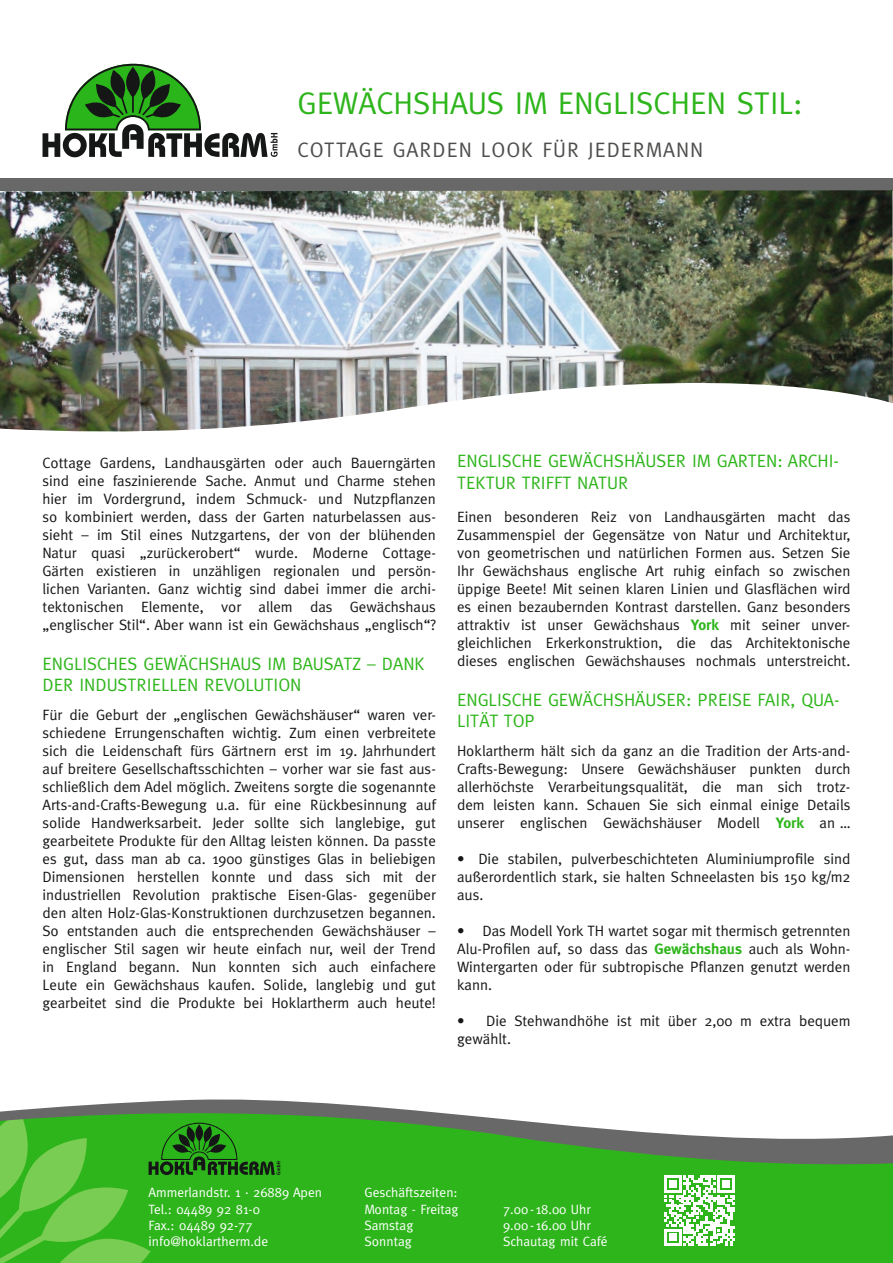
<style>
.page{position:relative;width:893px;height:1263px;background:#fff}
.page>*{position:absolute;margin:0;border:0;box-sizing:border-box;transform-origin:0 0}
.t1{font:31.5px "Meta Plus";color:#2eb51b}
.t2{font:21px "Meta Plus";letter-spacing:.05em;color:#4e4e4d}
.t3{font:18px/21.6px "Meta Plus";color:#2eb51b}
.t4{font:15px/18px "Meta Plus";color:#151616;text-align:justify}
.t5{font:13.5px/16.2px "Meta Plus";color:#fff}
.s1{font-weight:700;color:#2eb51b}
</style>
<div class="page">
<div style="left:0;top:179px;width:893px;height:12px;background:#686868"></div>
<div style="left:280px;top:1167px;width:613px;height:96px;background:#2eb51b"></div>
<svg style="left:0;top:1099px;width:893px;height:68px"></svg>
<svg style="left:664px;top:1175px;width:71px;height:71px"></svg>
<img style="left:0;top:190px;width:893px;height:242px">
<svg style="left:43px;top:64px;width:235px;height:93px"></svg>
<svg style="left:0;top:1115px;width:280px;height:148px;background:#3fb228"></svg>
<h1 class="t1" style="left:298px;top:85px;width:506px">GEWÄCHSHAUS IM ENGLISCHEN STIL:</h1>
<h2 class="t2" style="left:298px;top:138px;width:407px">COTTAGE GARDEN LOOK FÜR JEDERMANN</h2>
<p class="t4" style="left:43px;top:454px;width:395px">Cottage Gardens, Landhausgärten oder auch Bauerngärten sind eine faszinierende Sache. Anmut und Charme stehen hier im Vordergrund, indem Schmuck- und Nutzpflanzen so kombiniert werden, dass der Garten naturbelassen aus&shy;sieht – im Stil eines Nutzgartens, der von der blühenden Natur quasi „zurückerobert“ wurde. Moderne Cottage-Gärten existieren in unzähligen regionalen und persön&shy;lichen Varianten. Ganz wichtig sind dabei immer die archi&shy;tektonischen Elemente, vor allem das Gewächshaus „englischer Stil“. Aber wann ist ein Gewächshaus „englisch“?</p>
<p class="t3" style="left:43px;top:652px;width:384px">ENGLISCHES GEWÄCHSHAUS IM BAUSATZ – DANK<br>DER INDUSTRIELLEN REVOLUTION</p>
<p class="t4" style="left:43px;top:706px;width:396px">Für die Geburt der „englischen Gewächshäuser“ waren ver&shy;schiedene Errungenschaften wichtig. Zum einen verbreitete sich die Leidenschaft fürs Gärtnern erst im 19. Jahrhundert auf breitere Gesellschaftsschichten – vorher war sie fast aus&shy;schließlich dem Adel möglich. Zweitens sorgte die sogenannte Arts-and-Crafts-Bewegung u.a. für eine Rückbesinnung auf solide Handwerksarbeit. Jeder sollte sich langlebige, gut gearbeitete Produkte für den Alltag leisten können. Da passte es gut, dass man ab ca. 1900 günstiges Glas in beliebigen Dimensionen herstellen konnte und dass sich mit der industriellen Revolution praktische Eisen-Glas- gegenüber den alten Holz-Glas-Konstruktionen durchzusetzen begannen.<br>So entstanden auch die entsprechenden Gewächshäuser – englischer Stil sagen wir heute einfach nur, weil der Trend in England begann. Nun konnten sich auch einfachere Leute ein Gewächshaus kaufen. Solide, langlebig und gut gearbeitet sind die Produkte bei Hoklartherm auch heute!</p>
<p class="t3" style="left:457px;top:450px;width:383px">ENGLISCHE GEWÄCHSHÄUSER IM GARTEN: ARCHI-<br>TEKTUR TRIFFT NATUR</p>
<p class="t4" style="left:457px;top:508px;width:395px">Einen besonderen Reiz von Landhausgärten macht das Zusammenspiel der Gegensätze von Natur und Architektur, von geometrischen und natürlichen Formen aus. Setzen Sie Ihr Gewächshaus englische Art ruhig einfach so zwischen üppige Beete! Mit seinen klaren Linien und Glasflächen wird es einen bezaubernden Kontrast darstellen. Ganz besonders attraktiv ist unser Gewächshaus <span class="s1">York</span> mit seiner unver&shy;gleichlichen Erkerkonstruktion, die das Architektonische dieses englischen Gewächshauses nochmals unterstreicht.</p>
<p class="t3" style="left:457px;top:688px;width:384px">ENGLISCHE GEWÄCHSHÄUSER: PREISE FAIR, QUA-<br>LITÄT TOP</p>
<p class="t4" style="left:457px;top:742px;width:395px">Hoklartherm hält sich da ganz an die Tradition der Arts-and-Crafts-Bewegung: Unsere Gewächshäuser punkten durch allerhöchste Verarbeitungsqualität, die man sich trotz&shy;dem leisten kann. Schauen Sie sich einmal einige Details unserer englischen Gewächshäuser Modell <span class="s1">York</span> an …</p>
<p class="t4" style="left:457px;top:850px;width:395px">• Die stabilen, pulverbeschichteten Aluminiumprofile sind außerordentlich stark, sie halten Schneelasten bis 150 kg/m2 aus.</p>
<p class="t4" style="left:457px;top:922px;width:395px">• Das Modell York TH wartet sogar mit thermisch getrennten Alu-Profilen auf, so dass das <span class="s1">Gewächshaus</span> auch als Wohn-Wintergarten oder für subtropische Pflanzen genutzt werden kann.</p>
<p class="t4" style="left:457px;top:1012px;width:395px">• Die Stehwandhöhe ist mit über 2,00 m extra bequem gewählt.</p>
<p class="t5" style="left:149px;top:1184px;width:175px">Ammerlandstr. 1 · 26889 Apen<br>Tel.: 04489 92 81-0<br>Fax.: 04489 92-77 info@hoklartherm.de</p>
<p class="t5" style="left:365px;top:1184px;width:96px">Geschäftszeiten:<br>Montag - Freitag</p>
<p class="t5" style="left:503px;top:1200px;width:89px">7.00 - 18.00 Uhr</p>
<p class="t5" style="left:365px;top:1217px;width:50px">Samstag</p>
<p class="t5" style="left:503px;top:1217px;width:89px">9.00 - 16.00 Uhr</p>
<p class="t5" style="left:365px;top:1233px;width:49px">Sonntag</p>
<p class="t5" style="left:503px;top:1233px;width:106px">Schautag mit Café</p>
</div>
